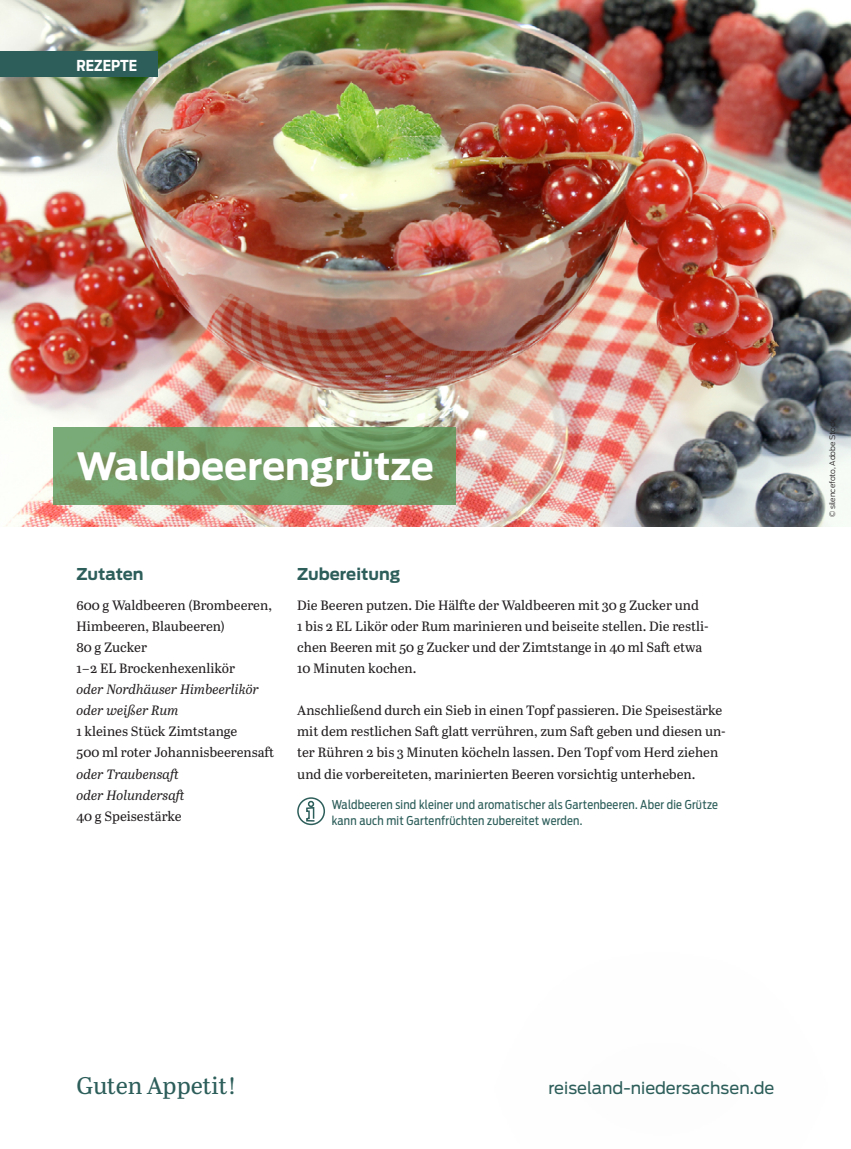
<style>
.page{position:relative;width:851px;height:1149px;background:#fff}
.page>*{position:absolute;margin:0;border:0;box-sizing:border-box;transform-origin:0 0}
.t1{font:700 37.35px "Antenna";color:#fff}
.t2{font:24px "Abril Text";letter-spacing:-.01em;color:#2d5e5a}
.t3{font:16.5px "Ford Antenna";color:#2d5e5a}
.t4{font:700 16.2px "Antenna";color:#2d5e5a}
.t5{font:700 15px "Antenna Cond";color:#fff}
.t6{font:13.5px/21px "Abril Text";color:#231f20}
.t7{font:italic 13.5px/21px "Abril Text";color:#231f20}
.t8{font:12.15px/15.8px "Antenna Cond";letter-spacing:.02em;color:#2d5e5a}
.t9{font:300 7.5px "Ford Antenna";color:#231f20}
</style>
<div class="page">
<img style="left:0;top:0;width:850px;height:526px">
<svg style="left:53px;top:427px;width:403px;height:78px;fill:#769e6a"></svg>
<div style="left:0;top:51px;width:157px;height:26px;background:#2d5e5a"></div>
<svg style="left:305px;top:800px;width:10px;height:21px"></svg>
<div style="left:297px;top:797px;width:28px;height:27px;border:2px solid #2d5e5a;border-radius:50%"></div>
<p class="t5" style="left:77px;top:56px;width:62px">REZEPTE</p>
<h1 class="t1" style="left:76px;top:444px;width:359px">Waldbeerengrütze</h1>
<p class="t4" style="left:76px;top:564px;width:69px">Zutaten</p>
<p class="t6" style="left:76px;top:594px;width:197px">600 g Waldbeeren (Brombeeren,<br>Himbeeren, Blaubeeren)<br>80 g Zucker<br>1 – 2 EL Brockenhexenlikör</p>
<p class="t7" style="left:76px;top:678px;width:184px">oder Nordhäuser Himbeerlikör oder weißer Rum</p>
<p class="t6" style="left:76px;top:720px;width:199px">1 kleines Stück Zimtstange<br>500 ml roter Johannisbeerensaft</p>
<p class="t7" style="left:76px;top:762px;width:112px">oder Traubensaft oder Holundersaft</p>
<p class="t6" style="left:76px;top:804px;width:107px">40 g Speisestärke</p>
<p class="t4" style="left:297px;top:564px;width:105px">Zubereitung</p>
<p class="t6" style="left:297px;top:594px;width:413px">Die Beeren putzen. Die Hälfte der Waldbeeren mit 30 g Zucker und<br>1 bis 2 EL Likör oder Rum marinieren und beiseite stellen. Die restli&shy;chen Beeren mit 50 g Zucker und der Zimtstange in 40 ml Saft etwa 10 Minuten kochen.</p>
<p class="t6" style="left:297px;top:699px;width:430px">Anschließend durch ein Sieb in einen Topf passieren. Die Speisestärke mit dem restlichen Saft glatt verrühren, zum Saft geben und diesen un&shy;ter Rühren 2 bis 3 Minuten köcheln lassen. Den Topf vom Herd ziehen und die vorbereiteten, marinierten Beeren vorsichtig unterheben.</p>
<p class="t8" style="left:332px;top:796px;width:387px">Waldbeeren sind kleiner und aromatischer als Gartenbeeren. Aber die Grütze kann auch mit Gartenfrüchten zubereitet werden.</p>
<p class="t9" style="left:825px;top:517px;width:100px;rotate:-90deg">© silencefoto, Adobe Stock</p>
<h2 class="t2" style="left:77px;top:1067px;width:162px">Guten Appetit!</h2>
<p class="t3" style="left:548px;top:1073px;width:227px">reiseland-niedersachsen.de</p>
</div>
